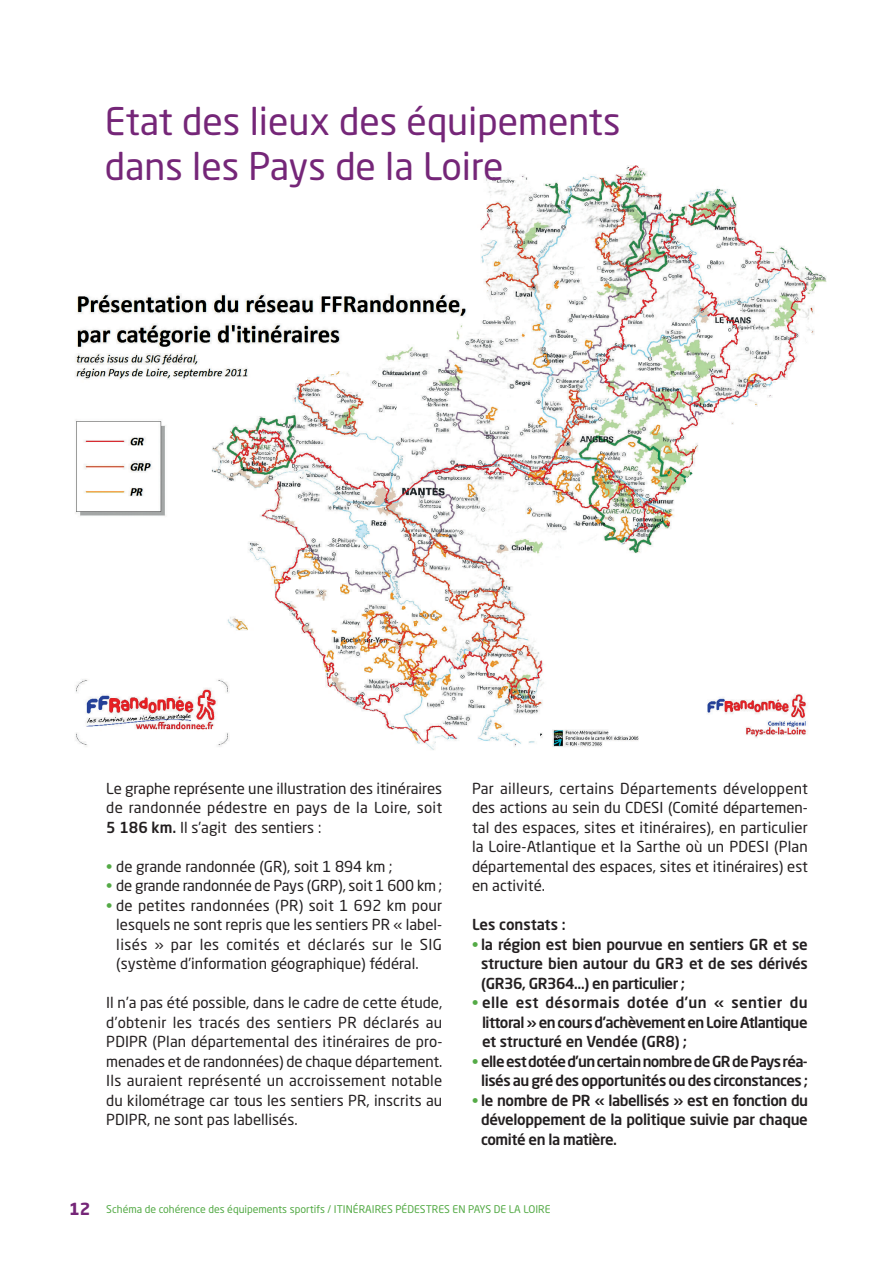
<style>
.page{position:relative;width:893px;height:1263px;background:#fff}
.page>*{position:absolute;margin:0;border:0;box-sizing:border-box;transform-origin:0 0}
.t1{font:37.5px/45px "Neo Sans Std";color:#752678}
.t2{font:15px/19.5px "Neo Sans Std";color:#231f20;text-align:justify}
.t3{font:500 15px/19.5px "Neo Sans Std";letter-spacing:-.03em;color:#231f20;text-align:justify}
.t4{font:500 15px "Neo Sans Std";color:#231f20}
.t5{font:10.5px "Neo Sans Std";color:#54aa46}
.s1{font-weight:500}
.s2{color:#54aa46}
.s3{font-weight:700;font-size:16.5px;color:#752678}
</style>
<div class="page">
<img style="left:75px;top:166px;width:752px;height:584px">
<h1 class="t1" style="left:105px;top:98px;width:517px">Etat des lieux des équipements dans les Pays de la Loire</h1>
<p class="t2" style="left:106px;top:778px;width:337px">Le graphe représente une illustration des itinéraires de randonnée pédestre en pays de la Loire, soit <span class="s1">5 186 km.</span> Il s’agit des sentiers :</p>
<p class="t2" style="left:106px;top:856px;width:288px"><span class="s2">•</span> de grande randonnée (GR), soit 1 894 km ;</p>
<p class="t2" style="left:106px;top:876px;width:337px"><span class="s2">•</span> de grande randonnée de Pays (GRP), soit 1 600 km ;</p>
<p class="t2" style="left:116px;top:895px;width:327px;text-indent:-10px"><span class="s2">•</span> de petites randonnées (PR) soit 1 692 km pour lesquels ne sont repris que les sentiers PR « label&shy;lisés » par les comités et déclarés sur le SIG (système d’information géographique) fédéral.</p>
<p class="t2" style="left:106px;top:993px;width:338px">Il n’a pas été possible, dans le cadre de cette étude, d’obtenir les tracés des sentiers PR déclarés au PDIPR (Plan départemental des itinéraires de pro&shy;menades et de randonnées) de chaque département.<br>Ils auraient représenté un accroissement notable du kilométrage car tous les sentiers PR, inscrits au PDIPR, ne sont pas labellisés.</p>
<p class="t2" style="left:472px;top:778px;width:337px">Par ailleurs, certains Départements développent des actions au sein du CDESI (Comité départemen&shy;tal des espaces, sites et itinéraires), en particulier la Loire-Atlantique et la Sarthe où un PDESI (Plan départemental des espaces, sites et itinéraires) est en activité.</p>
<p class="t4" style="left:472px;top:915px;width:95px">Les constats :</p>
<p class="t3" style="left:481px;top:934px;width:328px;text-indent:-9px"><span class="s2">•</span> la région est bien pourvue en sentiers GR et se structure bien autour du GR3 et de ses dérivés (GR36, GR364…) en particulier ;</p>
<p class="t3" style="left:482px;top:993px;width:327px;text-indent:-10px"><span class="s2">•</span> elle est désormais dotée d’un « sentier du littoral » en cours d’achèvement en Loire Atlantique et structuré en Vendée (GR8) ;</p>
<p class="t3" style="left:472px;top:1051px;width:337px;text-align:right"><span class="s2">•</span> elle est dotée d’un certain nombre de GR de Pays réa&shy;lisés au gré des opportunités ou des circonstances ;</p>
<p class="t3" style="left:481px;top:1090px;width:329px;text-indent:-9px"><span class="s2">•</span> le nombre de PR « labellisés » est en fonction du développement de la politique suivie par chaque comité en la matière.</p>
<p class="t5" style="left:69px;top:1202px;width:483px"><span class="s3">12</span> Schéma de cohérence des équipements sportifs / ITINÉRAIRES PÉDESTRES EN PAYS DE LA LOIRE</p>
</div>
